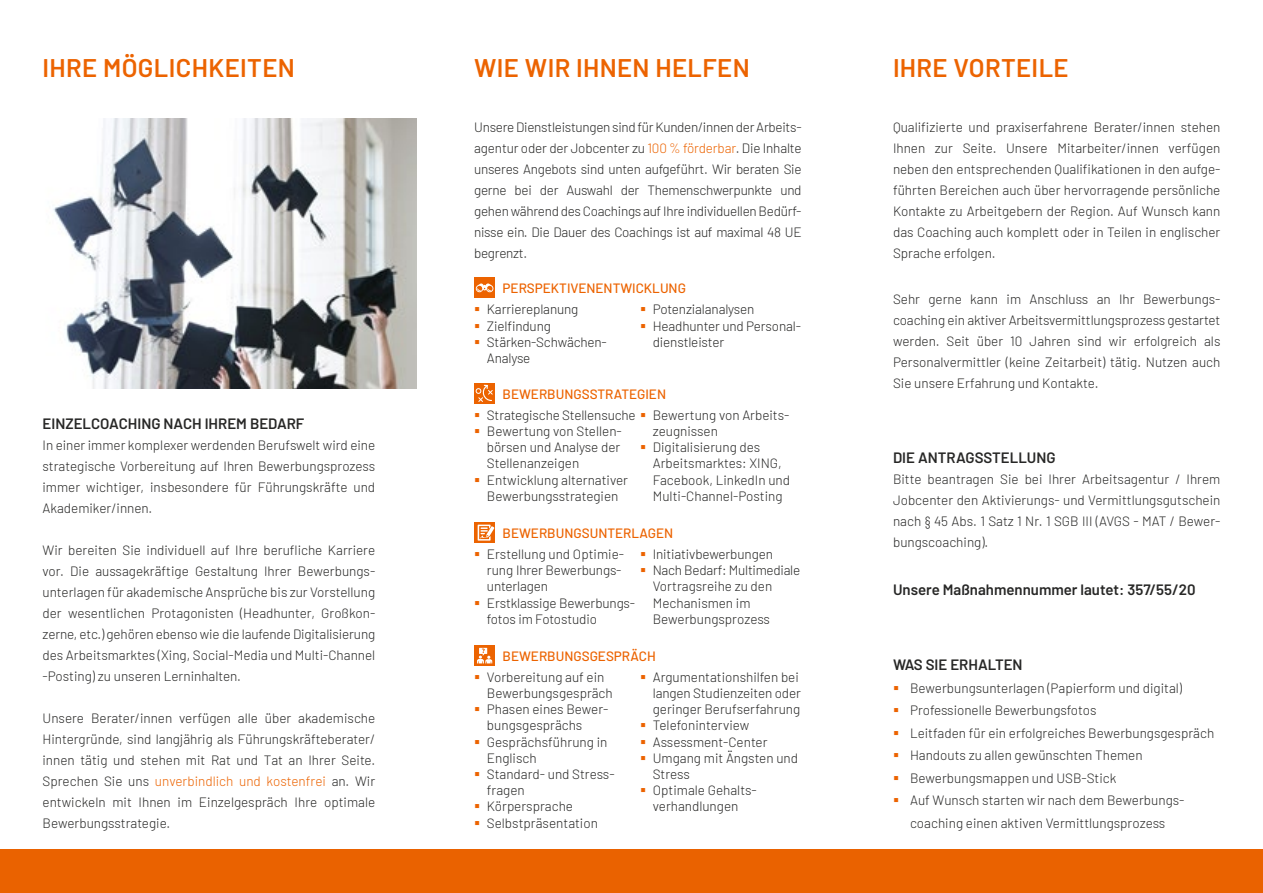
<style>
.page{position:relative;width:1263px;height:893px;background:#fff}
.page>*{position:absolute;margin:0;border:0;box-sizing:border-box;transform-origin:0 0}
.Headline_klein{font:600 25.5px "Barlow";letter-spacing:.015em;color:#ec6300}
.Überschrift_Klein{font:600 15px "Barlow";color:#272726}
.Fliesstext{font:300 13.5px/21px "Barlow";color:#272726}
.Überschrift_Aufzählu{font:500 13.5px "Barlow";color:#ec6300}
.s1{color:#ec6300}
</style>
<div class="page">
<img style="left:53px;top:118px;width:363px;height:270px">
<div style="left:0;top:849px;width:1263px;height:44px;background:#ea6200"></div>
<div style="left:474px;top:383px;width:21px;height:21px;background:#ec6300"></div>
<svg style="left:476px;top:385px;width:17px;height:17px"></svg>
<svg style="left:474px;top:522px;width:21px;height:21px"></svg>
<svg style="left:478px;top:525px;width:16px;height:16px"></svg>
<div style="left:474px;top:277px;width:21px;height:21px;background:#ec6300"></div>
<svg style="left:476px;top:283px;width:17px;height:9px"></svg>
<svg style="left:474px;top:645px;width:21px;height:21px"></svg>
<svg style="left:477px;top:648px;width:15px;height:15px"></svg>
<p class="Headline_klein" style="left:43px;top:49px;width:254px">IHRE MÖGLICHKEITEN</p>
<p class="Headline_klein" style="left:474px;top:49px;width:277px">WIE WIR IHNEN HELFEN</p>
<p class="Headline_klein" style="left:893px;top:49px;width:177px">IHRE VORTEILE</p>
<p class="Überschrift_Klein" style="left:43px;top:412px;width:263px">EINZELCOACHING NACH IHREM BEDARF</p>
<p class="Fliesstext" style="left:43px;top:433px;width:334px;text-align:justify">In einer immer komplexer werdenden Berufswelt wird eine strategische Vorbereitung auf Ihren Bewerbungsprozess immer wichtiger, insbesondere für Führungskräfte und Akademiker/innen.</p>
<p class="Fliesstext" style="left:43px;top:538px;width:334px;text-align:justify">Wir bereiten Sie individuell auf Ihre berufliche Karriere vor. Die aussagekräftige Gestaltung Ihrer Bewerbungs&shy;unterlagen für akademische Ansprüche bis zur Vorstellung der wesentlichen Protagonisten (Headhunter, Großkon&shy;zerne, etc.) gehören ebenso wie die laufende Digitalisierung des Arbeitsmarktes (Xing, Social-Media und Multi-Channel -Posting) zu unseren Lerninhalten.</p>
<p class="Fliesstext" style="left:43px;top:706px;width:334px;text-align:justify">Unsere Berater/innen verfügen alle über akademische Hintergründe, sind langjährig als Führungskräfteberater/ innen tätig und stehen mit Rat und Tat an Ihrer Seite.<br>Sprechen Sie uns <span class="s1">unverbindlich und kostenfrei</span> an. Wir entwickeln mit Ihnen im Einzelgespräch Ihre optimale Bewerbungsstrategie.</p>
<p class="Fliesstext" style="left:474px;top:115px;width:329px;text-align:justify">Unsere Dienstleistungen sind für Kunden/innen der Arbeits&shy;agentur oder der Jobcenter zu <span class="s1">100 % förderbar</span>. Die Inhalte unseres Angebots sind unten aufgeführt. Wir beraten Sie gerne bei der Auswahl der Themenschwerpunkte und gehen während des Coachings auf Ihre individuellen Bedürf&shy;nisse ein. Die Dauer des Coachings ist auf maximal 48 UE begrenzt.</p>
<p class="Fliesstext" style="left:893px;top:115px;width:329px;text-align:justify">Qualifizierte und praxiserfahrene Berater/innen stehen Ihnen zur Seite. Unsere Mitarbeiter/innen verfügen neben den entsprechenden Qualifikationen in den aufge&shy;führten Bereichen auch über hervorragende persönliche Kontakte zu Arbeitgebern der Region. Auf Wunsch kann das Coaching auch komplett oder in Teilen in englischer Sprache erfolgen.</p>
<p class="Fliesstext" style="left:893px;top:288px;width:329px;text-align:justify">Sehr gerne kann im Anschluss an Ihr Bewerbungs&shy;coaching ein aktiver Arbeitsvermittlungsprozess gestartet werden. Seit über 10 Jahren sind wir erfolgreich als Personalvermittler (keine Zeitarbeit) tätig. Nutzen auch Sie unsere Erfahrung und Kontakte.</p>
<p class="Überschrift_Aufzählu" style="left:503px;top:278px;width:185px">PERSPEKTIVENENTWICKLUNG</p>
<p class="Fliesstext" style="left:487px;top:298px;width:93px">Karriereplanung</p>
<p class="Fliesstext" style="left:487px;top:314px;width:66px">Zielfindung</p>
<p class="Fliesstext" style="left:487px;top:333px;width:121px;line-height:16.2px">Stärken-Schwächen-<br>Analyse</p>
<p class="Fliesstext" style="left:653px;top:298px;width:103px">Potenzialanalysen</p>
<p class="Fliesstext" style="left:653px;top:317px;width:150px;line-height:16.2px">Headhunter und Personal&shy;dienstleister</p>
<p class="Überschrift_Aufzählu" style="left:503px;top:384px;width:165px">BEWERBUNGSSTRATEGIEN</p>
<p class="Fliesstext" style="left:487px;top:403px;width:150px">Strategische Stellensuche</p>
<p class="Fliesstext" style="left:487px;top:422px;width:136px;line-height:16.2px;text-align:justify">Bewertung von Stellen&shy;börsen und Analyse der Stellenanzeigen</p>
<p class="Fliesstext" style="left:487px;top:471px;width:143px;line-height:16.2px">Entwicklung alternativer<br>Bewerbungsstrategien</p>
<p class="Fliesstext" style="left:653px;top:406px;width:138px;line-height:16.2px">Bewertung von Arbeits&shy;zeugnissen</p>
<p class="Fliesstext" style="left:653px;top:438px;width:139px;line-height:16.2px">Digitalisierung des<br>Arbeitsmarktes: XING,<br>Facebook, LinkedIn und<br>Multi-Channel-Posting</p>
<p class="Überschrift_Aufzählu" style="left:503px;top:523px;width:172px">BEWERBUNGSUNTERLAGEN</p>
<p class="Fliesstext" style="left:487px;top:545px;width:139px;line-height:16.2px">Erstellung und Optimie&shy;rung Ihrer Bewerbungs&shy;unterlagen</p>
<p class="Fliesstext" style="left:487px;top:594px;width:150px;line-height:16.2px">Erstklassige Bewerbungs&shy;fotos im Fotostudio</p>
<p class="Fliesstext" style="left:653px;top:543px;width:122px">Initiativbewerbungen</p>
<p class="Fliesstext" style="left:653px;top:561px;width:149px;line-height:16.2px">Nach Bedarf: Multimediale<br>Vortragsreihe zu den<br>Mechanismen im<br>Bewerbungsprozess</p>
<p class="Überschrift_Aufzählu" style="left:503px;top:646px;width:155px">BEWERBUNGSGESPRÄCH</p>
<p class="Fliesstext" style="left:487px;top:668px;width:127px;line-height:16.2px">Vorbereitung auf ein<br>Bewerbungsgespräch</p>
<p class="Fliesstext" style="left:487px;top:700px;width:123px;line-height:16.2px">Phasen eines Bewer&shy;bungsgesprächs</p>
<p class="Fliesstext" style="left:487px;top:732px;width:122px;line-height:16.2px">Gesprächsführung in<br>Englisch</p>
<p class="Fliesstext" style="left:487px;top:765px;width:129px;line-height:16.2px">Standard- und Stress&shy;fragen</p>
<p class="Fliesstext" style="left:487px;top:795px;width:88px">Körpersprache</p>
<p class="Fliesstext" style="left:487px;top:811px;width:113px">Selbstpräsentation</p>
<p class="Fliesstext" style="left:653px;top:668px;width:150px;line-height:16.2px">Argumentationshilfen bei langen Studienzeiten oder geringer Berufserfahrung</p>
<p class="Fliesstext" style="left:653px;top:714px;width:98px">Telefoninterview</p>
<p class="Fliesstext" style="left:653px;top:730px;width:116px">Assessment-Center</p>
<p class="Fliesstext" style="left:653px;top:749px;width:147px;line-height:16.2px">Umgang mit Ängsten und<br>Stress</p>
<p class="Fliesstext" style="left:653px;top:781px;width:106px;line-height:16.2px">Optimale Gehalts&shy;verhandlungen</p>
<p class="Überschrift_Klein" style="left:893px;top:447px;width:164px">DIE ANTRAGSSTELLUNG</p>
<p class="Fliesstext" style="left:893px;top:468px;width:329px;text-align:justify">Bitte beantragen Sie bei Ihrer Arbeitsagentur / Ihrem Jobcenter den Aktivierungs- und Vermittlungsgutschein nach § 45 Abs. 1 Satz 1 Nr. 1 SGB III (AVGS - MAT / Bewer&shy;bungscoaching).</p>
<p class="Überschrift_Klein" style="left:893px;top:579px;width:304px">Unsere Maßnahmennummer lautet: 357/55/20</p>
<p class="Überschrift_Klein" style="left:893px;top:654px;width:131px">WAS SIE ERHALTEN</p>
<p class="Fliesstext" style="left:910px;top:676px;width:274px">Bewerbungsunterlagen (Papierform und digital)</p>
<p class="Fliesstext" style="left:910px;top:699px;width:188px">Professionelle Bewerbungsfotos</p>
<p class="Fliesstext" style="left:910px;top:721px;width:306px">Leitfaden für ein erfolgreiches Bewerbungsgespräch</p>
<p class="Fliesstext" style="left:910px;top:744px;width:234px">Handouts zu allen gewünschten Themen</p>
<p class="Fliesstext" style="left:910px;top:766px;width:208px">Bewerbungsmappen und USB-Stick</p>
<p class="Fliesstext" style="left:910px;top:788px;width:276px;line-height:22.5px">Auf Wunsch starten wir nach dem Bewerbungs&shy;coaching einen aktiven Vermittlungsprozess</p>
</div>
